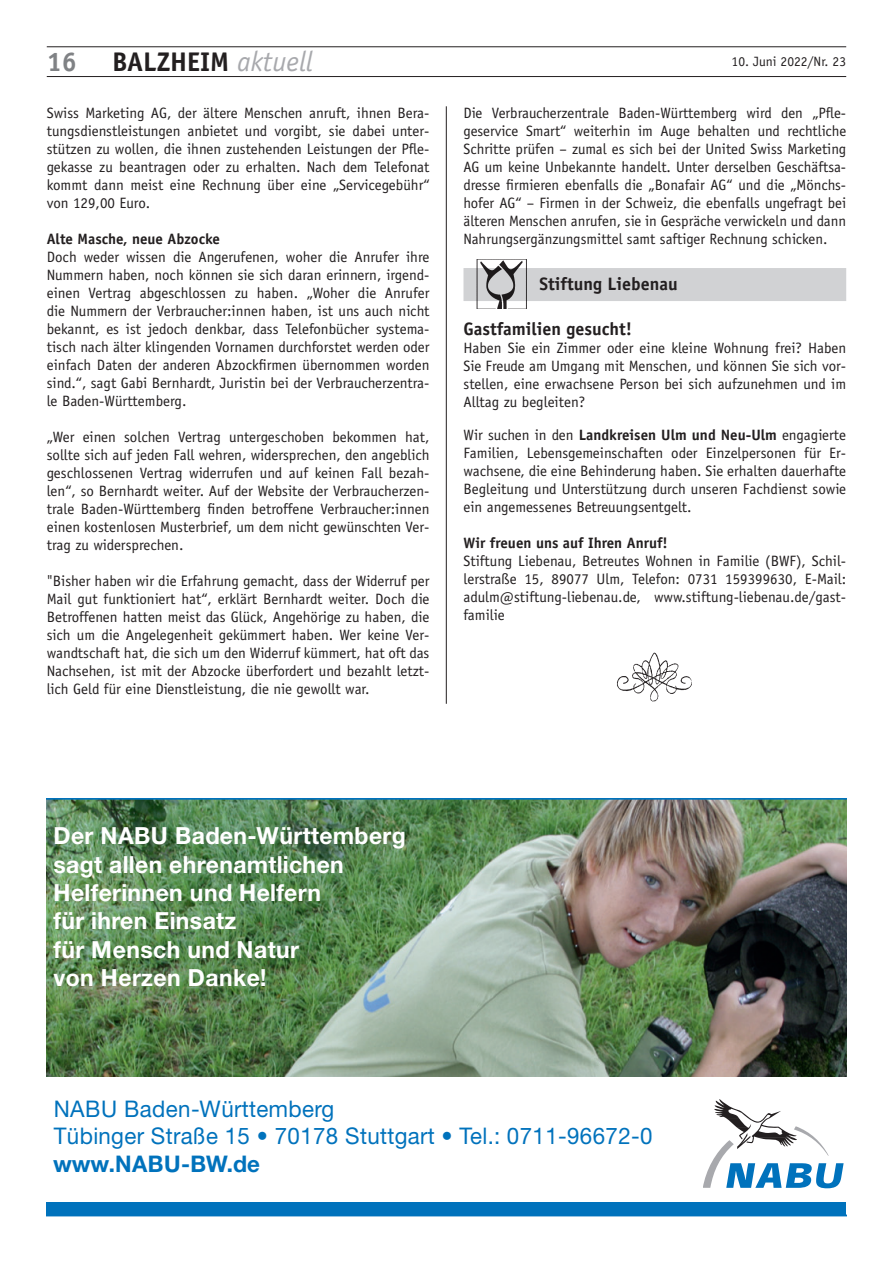
<style>
.page{position:relative;width:893px;height:1263px;background:#fff}
.page>*{position:absolute;margin:0;border:0;box-sizing:border-box;transform-origin:0 0}
.t1{font:700 27px "Officina Sans";color:#231f20}
.t2{font:700 27px "Officina Sans";color:#808285}
.t3{font:23.55px/28.3px "Helvetica Neue Bold OV CTLCVA";color:#fff}
.t4{font:22.95px/27.6px "Helvetica Neue Roman OV DTLCVA";color:#0072bc}
.t5{font:22.95px "Helvetica Neue Bold OV CTLCVA";color:#0072bc}
.t6{font:700 18px "Officina Sans";color:#231f20}
.t7{font:15px/18px "Officina Sans";color:#231f20;text-align:justify}
.t8{font:700 15px "Officina Sans";color:#231f20}
.t9{font:13.5px "Officina Sans";color:#231f20}
.s1{font-weight:400;font-style:italic;font-size:28.35px;color:#a8a9ad}
.s2{font-weight:700}
</style>
<div class="page">
<hr style="left:47px;top:76px;width:799px;height:1px;background:#231f20">
<hr style="left:47px;top:47px;width:799px;height:1px;background:#231f20">
<hr style="left:446px;top:106px;width:1px;height:598px;background:#231f20">
<div style="left:463px;top:268px;width:383px;height:33px;background:#d1d2d4"></div>
<img style="left:477px;top:259px;width:50px;height:50px">
<img style="left:47px;top:798px;width:799px;height:418px">
<img style="left:617px;top:653px;width:75px;height:48px">
<h1 class="t2" style="left:47px;top:45px;width:32px">16</h1>
<h1 class="t1" style="left:112px;top:45px;width:202px">BALZHEIM <span class="s1">aktuell</span></h1>
<p class="t9" style="left:732px;top:53px;width:116px">10. Juni 2022/Nr. 23</p>
<p class="t7" style="left:463px;top:104px;width:384px">Die Verbraucherzentrale Baden-Württemberg wird den „Pfle&shy;geservice Smart“ weiterhin im Auge behalten und rechtliche Schritte prüfen – zumal es sich bei der United Swiss Marketing AG um keine Unbekannte handelt. Unter derselben Geschäftsa&shy;dresse firmieren ebenfalls die „Bonafair AG“ und die „Mönchs&shy;hofer AG“ – Firmen in der Schweiz, die ebenfalls ungefragt bei älteren Menschen anrufen, sie in Gespräche verwickeln und dann Nahrungsergänzungsmittel samt saftiger Rechnung schicken.</p>
<p class="t6" style="left:539px;top:272px;width:140px">Stiftung Liebenau</p>
<p class="t6" style="left:463px;top:317px;width:170px">Gastfamilien gesucht!</p>
<p class="t7" style="left:463px;top:339px;width:384px">Haben Sie ein Zimmer oder eine kleine Wohnung frei? Haben Sie Freude am Umgang mit Menschen, und können Sie sich vor&shy;stellen, eine erwachsene Person bei sich aufzunehmen und im Alltag zu begleiten?</p>
<p class="t7" style="left:463px;top:426px;width:384px">Wir suchen in den <span class="s2">Landkreisen Ulm und Neu-Ulm</span> engagierte Familien, Lebensgemeinschaften oder Einzelpersonen für Er&shy;wachsene, die eine Behinderung haben. Sie erhalten dauerhafte Begleitung und Unterstützung durch unseren Fachdienst sowie ein angemessenes Betreuungsentgelt.</p>
<p class="t8" style="left:463px;top:533px;width:206px">Wir freuen uns auf Ihren Anruf!</p>
<p class="t7" style="left:463px;top:552px;width:384px">Stiftung Liebenau, Betreutes Wohnen in Familie (BWF), Schil&shy;lerstraße 15, 89077 Ulm, Telefon: 0731 159399630, E-Mail: adulm@stiftung-liebenau.de, www.stiftung-liebenau.de/gast&shy;familie</p>
<p class="t7" style="left:47px;top:103px;width:384px">Swiss Marketing AG, der ältere Menschen anruft, ihnen Bera&shy;tungsdienstleistungen anbietet und vorgibt, sie dabei unter&shy;stützen zu wollen, die ihnen zustehenden Leistungen der Pfle&shy;gekasse zu beantragen oder zu erhalten. Nach dem Telefonat kommt dann meist eine Rechnung über eine „Servicegebühr“ von 129,00 Euro.</p>
<p class="t8" style="left:47px;top:229px;width:175px">Alte Masche, neue Abzocke</p>
<p class="t7" style="left:47px;top:247px;width:384px">Doch weder wissen die Angerufenen, woher die Anrufer ihre Nummern haben, noch können sie sich daran erinnern, irgend&shy;einen Vertrag abgeschlossen zu haben. „Woher die Anrufer die Nummern der Verbraucher:innen haben, ist uns auch nicht bekannt, es ist jedoch denkbar, dass Telefonbücher systema&shy;tisch nach älter klingenden Vornamen durchforstet werden oder einfach Daten der anderen Abzockfirmen übernommen worden sind.“, sagt Gabi Bernhardt, Juristin bei der Verbraucherzentra&shy;le Baden-Württemberg.</p>
<p class="t7" style="left:47px;top:427px;width:384px">„Wer einen solchen Vertrag untergeschoben bekommen hat, sollte sich auf jeden Fall wehren, widersprechen, den angeblich geschlossenen Vertrag widerrufen und auf keinen Fall bezah&shy;len“, so Bernhardt weiter. Auf der Website der Verbraucherzen&shy;trale Baden-Württemberg finden betroffene Verbraucher:innen einen kostenlosen Musterbrief, um dem nicht gewünschten Ver&shy;trag zu widersprechen.</p>
<p class="t7" style="left:47px;top:571px;width:384px">"Bisher haben wir die Erfahrung gemacht, dass der Widerruf per Mail gut funktioniert hat“, erklärt Bernhardt weiter. Doch die Betroffenen hatten meist das Glück, Angehörige zu haben, die sich um die Angelegenheit gekümmert haben. Wer keine Ver&shy;wandtschaft hat, die sich um den Widerruf kümmert, hat oft das Nachsehen, ist mit der Abzocke überfordert und bezahlt letzt&shy;lich Geld für eine Dienstleistung, die nie gewollt war.</p>
<h2 class="t3" style="left:53px;top:821px;width:354px">Der NABU Baden-Württemberg sagt allen ehrenamtlichen<br>Helferinnen und Helfern<br>für ihren Einsatz<br>für Mensch und Natur<br>von Herzen Danke!</h2>
<h3 class="t4" style="left:54px;top:1094px;width:601px">NABU Baden-Württemberg<br>Tübinger Straße 15 • 70178 Stuttgart • Tel.: 0711-96672-0</h3>
<h3 class="t5" style="left:54px;top:1149px;width:208px">www.NABU-BW.de</h3>
</div>
